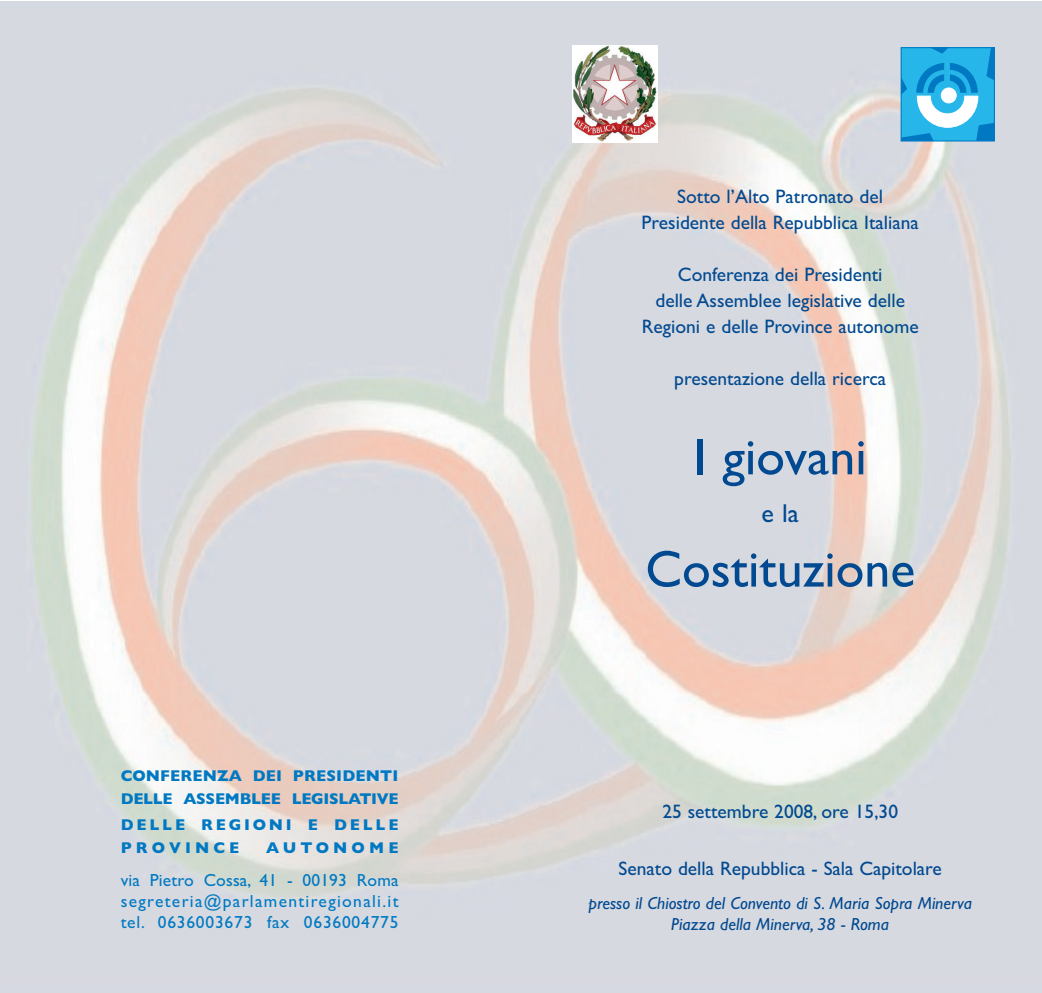
<style>
.page{position:relative;width:1042px;height:993px;background:#fff}
.page>*{position:absolute;margin:0;border:0;box-sizing:border-box;transform-origin:0 0}
.t1{font:51.98px "Gill Sans";color:#014990}
.t2{font:25.9px "Gill Sans";color:#014990}
.t3{font:19.43px/25.9px "Gill Sans";color:#014990;text-align:center}
.t4{font:17.5px/21px "Gill Sans";letter-spacing:.045em;color:#0079c2;text-align:justify}
.t5{font:italic 17.5px/21px "Gill Sans";color:#014990;text-align:center}
.t6{font:700 15.75px/22.8px "Gill Sans";letter-spacing:-.02em;color:#0079c2}
.t7{font:700 15.75px/22.8px "Gill Sans";letter-spacing:.18em;color:#0079c2}
.t8{font:700 15.75px "Gill Sans";letter-spacing:.26em;color:#0079c2}
</style>
<div class="page">
<img style="left:0;top:2px;width:1041px;height:990px">
<img style="left:572px;top:45px;width:85px;height:98px">
<div style="left:900px;top:47px;width:95px;height:94px;border:1px solid #0079c2"></div>
<svg style="left:901px;top:48px;width:93px;height:93px"></svg>
<div style="left:941px;top:88px;width:15px;height:15px;background:#fff;border-radius:50%"></div>
<div style="left:941px;top:88px;width:15px;height:15px;border:1px solid #fff;border-radius:50%"></div>
<p class="t6" style="left:121px;top:764px;width:279px">CONFERENZA DEI PRESIDENTI<br>DELLE ASSEMBLEE LEGISLATIVE</p>
<p class="t7" style="left:121px;top:813px;width:279px">DELLE REGIONI E DELLE<br>PROVINCE</p>
<p class="t8" style="left:266px;top:838px;width:134px">AUTONOME</p>
<p class="t4" style="left:121px;top:869px;width:279px">via Pietro Cossa, 41 - 00193 Roma segreteria@parlamentiregionali.it tel. 0636003673 fax 0636004775</p>
<p class="t3" style="left:641px;top:183px;width:279px">Sotto l’Alto Patronato del<br>Presidente della Repubblica Italiana</p>
<p class="t3" style="left:642px;top:261px;width:278px">Conferenza dei Presidenti<br>delle Assemblee legislative delle<br>Regioni e delle Province autonome</p>
<p class="t3" style="left:674px;top:365px;width:213px">presentazione della ricerca</p>
<h1 class="t1" style="left:694px;top:426px;width:174px">I giovani</h1>
<h2 class="t2" style="left:761px;top:497px;width:39px">e la</h2>
<h1 class="t1" style="left:645px;top:538px;width:271px">Costituzione</h1>
<p class="t3" style="left:662px;top:798px;width:237px">25 settembre 2008, ore 15,30</p>
<p class="t3" style="left:618px;top:854px;width:325px">Senato della Repubblica - Sala Capitolare</p>
<p class="t5" style="left:588px;top:892px;width:385px">presso il Chiostro del Convento di S. Maria Sopra Minerva<br>Piazza della Minerva, 38 - Roma</p>
</div>
